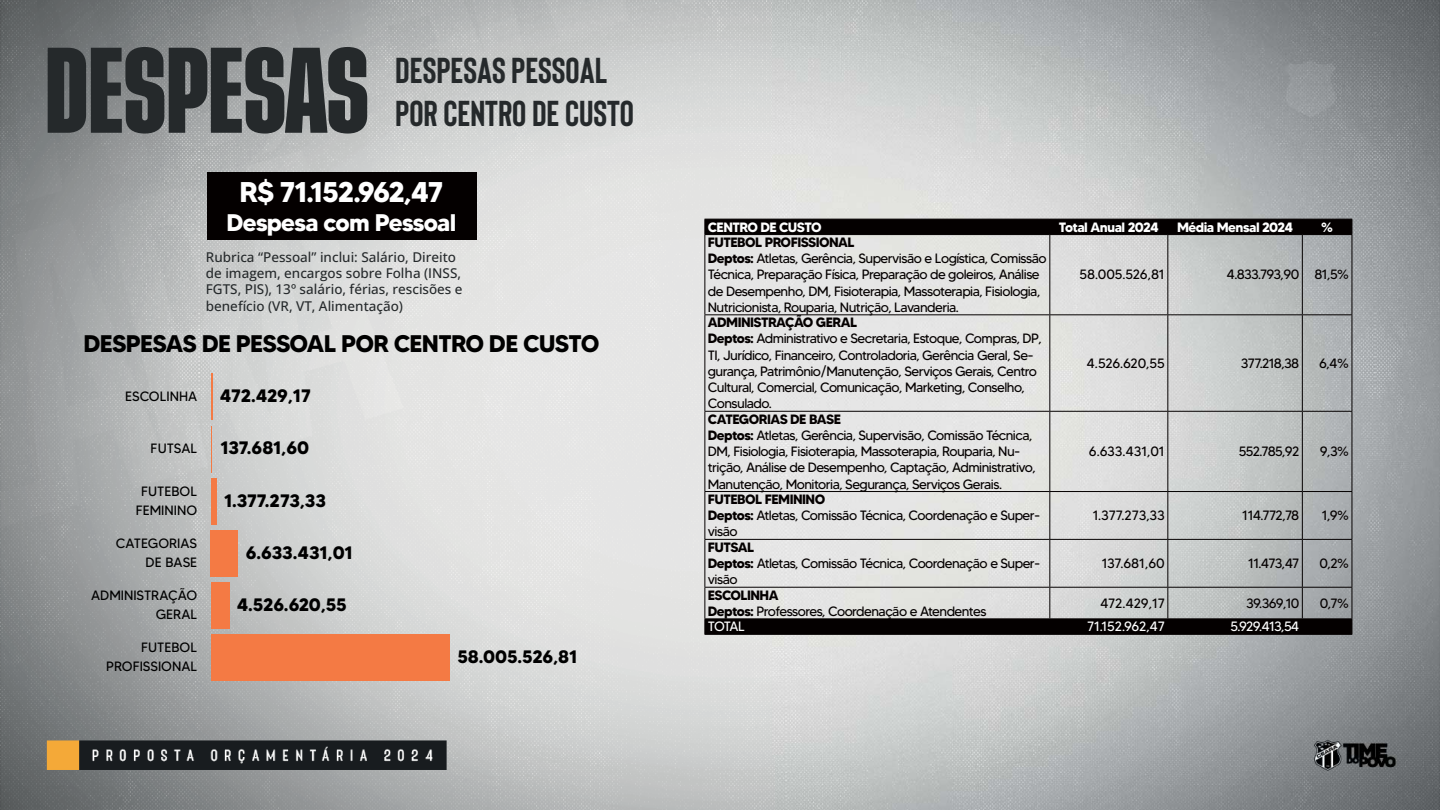
<style>
.page{position:relative;width:1440px;height:810px;background:#fff}
.page>*{position:absolute;margin:0;border:0;box-sizing:border-box;transform-origin:0 0}
.t1{font:700 90px "Tusker Grotesk 4700";color:#25292b}
.t2{font:700 36px/43.2px "Bison";color:#25292b}
.t3{font:700 28.5px "MADETOMMY";letter-spacing:-.045em;color:#fff}
.t4{font:700 24px "MADETOMMY";letter-spacing:-.03em;color:#000}
.t5{font:700 24px "MADETOMMY";letter-spacing:-.03em;color:#fff}
.t6{font:700 18px "MADETOMMY";letter-spacing:-.01em;color:#000}
.t7{font:13.5px/16.2px "MADETOMMY";letter-spacing:-.04em;color:#040000}
.t8{font:500 13.5px/16.2px "Open Sans";color:#25292b}
.t9{font:13.5px/18.6px "MADETOMMY";color:#000;text-align:right}
.t10{font:700 13.5px "MADETOMMY";letter-spacing:-.04em;color:#fff}
.t11{font:13.5px "MADETOMMY";letter-spacing:-.05em;color:#fff}
.t12{font:13.5px "MADETOMMY";letter-spacing:-.01em;color:#040000}
.t13{font:13.5px "MADETOMMY";letter-spacing:-.025em;color:#fff}
.s1{font-weight:700}
</style>
<div class="page">
<img style="left:0;top:0;width:1440px;height:810px">
<svg style="left:705px;top:220px;width:647px;height:414px;background:#c7c8c8"></svg>
<hr style="left:704px;top:219px;width:346px;height:1px;background:#040000">
<svg style="left:704px;top:220px;width:1px;height:14px"></svg>
<hr style="left:1050px;top:219px;width:118px;height:1px;background:#040000">
<svg style="left:1049px;top:220px;width:1px;height:14px"></svg>
<hr style="left:1168px;top:219px;width:134px;height:1px;background:#040000">
<svg style="left:1167px;top:220px;width:1px;height:14px"></svg>
<hr style="left:1302px;top:219px;width:50px;height:1px;background:#040000">
<svg style="left:1302px;top:220px;width:1px;height:14px"></svg>
<svg style="left:1352px;top:220px;width:1px;height:14px"></svg>
<hr style="left:704px;top:234px;width:346px;height:1px;background:#040000">
<hr style="left:704px;top:235px;width:1px;height:79px;background:#040000">
<hr style="left:1050px;top:234px;width:118px;height:1px;background:#040000">
<hr style="left:1049px;top:235px;width:1px;height:79px;background:#040000">
<hr style="left:1168px;top:234px;width:134px;height:1px;background:#040000">
<hr style="left:1167px;top:235px;width:1px;height:79px;background:#040000">
<hr style="left:1302px;top:234px;width:50px;height:1px;background:#040000">
<hr style="left:1302px;top:235px;width:1px;height:79px;background:#040000">
<hr style="left:1352px;top:235px;width:1px;height:79px;background:#040000">
<hr style="left:704px;top:314px;width:346px;height:1px;background:#040000">
<hr style="left:704px;top:315px;width:1px;height:96px;background:#040000">
<hr style="left:1050px;top:314px;width:118px;height:1px;background:#040000">
<hr style="left:1049px;top:315px;width:1px;height:96px;background:#040000">
<hr style="left:1168px;top:314px;width:134px;height:1px;background:#040000">
<hr style="left:1167px;top:315px;width:1px;height:96px;background:#040000">
<hr style="left:1302px;top:314px;width:50px;height:1px;background:#040000">
<hr style="left:1302px;top:315px;width:1px;height:96px;background:#040000">
<hr style="left:1352px;top:315px;width:1px;height:96px;background:#040000">
<hr style="left:704px;top:411px;width:346px;height:1px;background:#040000">
<hr style="left:704px;top:412px;width:1px;height:79px;background:#040000">
<hr style="left:1050px;top:411px;width:118px;height:1px;background:#040000">
<hr style="left:1049px;top:412px;width:1px;height:79px;background:#040000">
<hr style="left:1168px;top:411px;width:134px;height:1px;background:#040000">
<hr style="left:1167px;top:412px;width:1px;height:79px;background:#040000">
<hr style="left:1302px;top:411px;width:50px;height:1px;background:#040000">
<hr style="left:1302px;top:412px;width:1px;height:79px;background:#040000">
<hr style="left:1352px;top:412px;width:1px;height:79px;background:#040000">
<hr style="left:704px;top:491px;width:346px;height:1px;background:#040000">
<hr style="left:704px;top:492px;width:1px;height:47px;background:#040000">
<hr style="left:1050px;top:491px;width:118px;height:1px;background:#040000">
<hr style="left:1049px;top:492px;width:1px;height:47px;background:#040000">
<hr style="left:1168px;top:491px;width:134px;height:1px;background:#040000">
<hr style="left:1167px;top:492px;width:1px;height:47px;background:#040000">
<hr style="left:1302px;top:491px;width:50px;height:1px;background:#040000">
<hr style="left:1302px;top:492px;width:1px;height:47px;background:#040000">
<hr style="left:1352px;top:492px;width:1px;height:47px;background:#040000">
<hr style="left:704px;top:539px;width:346px;height:1px;background:#040000">
<hr style="left:704px;top:540px;width:1px;height:47px;background:#040000">
<hr style="left:1050px;top:539px;width:118px;height:1px;background:#040000">
<hr style="left:1049px;top:540px;width:1px;height:47px;background:#040000">
<hr style="left:1168px;top:539px;width:134px;height:1px;background:#040000">
<hr style="left:1167px;top:540px;width:1px;height:47px;background:#040000">
<hr style="left:1302px;top:539px;width:50px;height:1px;background:#040000">
<hr style="left:1302px;top:540px;width:1px;height:47px;background:#040000">
<hr style="left:1352px;top:540px;width:1px;height:47px;background:#040000">
<hr style="left:704px;top:587px;width:346px;height:1px;background:#040000">
<hr style="left:704px;top:588px;width:1px;height:31px;background:#040000">
<hr style="left:1050px;top:587px;width:118px;height:1px;background:#040000">
<hr style="left:1049px;top:588px;width:1px;height:31px;background:#040000">
<hr style="left:1168px;top:587px;width:134px;height:1px;background:#040000">
<hr style="left:1167px;top:588px;width:1px;height:31px;background:#040000">
<hr style="left:1302px;top:587px;width:50px;height:1px;background:#040000">
<hr style="left:1302px;top:588px;width:1px;height:31px;background:#040000">
<hr style="left:1352px;top:588px;width:1px;height:31px;background:#040000">
<hr style="left:704px;top:619px;width:346px;height:1px;background:#040000">
<svg style="left:704px;top:619px;width:1px;height:15px"></svg>
<hr style="left:1050px;top:619px;width:118px;height:1px;background:#040000">
<svg style="left:1049px;top:620px;width:1px;height:14px"></svg>
<hr style="left:1168px;top:619px;width:134px;height:1px;background:#040000">
<svg style="left:1167px;top:620px;width:1px;height:14px"></svg>
<hr style="left:1302px;top:619px;width:50px;height:1px;background:#040000">
<svg style="left:1302px;top:620px;width:1px;height:14px"></svg>
<svg style="left:1352px;top:619px;width:1px;height:15px"></svg>
<hr style="left:704px;top:634px;width:648px;height:1px;background:#040000">
<div style="left:207px;top:172px;width:270px;height:68px;background:#040000"></div>
<div style="left:211px;top:634px;width:239px;height:47px;background:#f47a44"></div>
<div style="left:211px;top:582px;width:18px;height:47px;background:#f47a44"></div>
<div style="left:211px;top:530px;width:27px;height:47px;background:#f47a44"></div>
<div style="left:211px;top:478px;width:5px;height:47px;background:#f47a44"></div>
<hr style="left:211px;top:426px;width:1px;height:47px;background:#f47a44">
<hr style="left:211px;top:374px;width:2px;height:46px;background:#f47a44">
<h1 class="t1" style="left:45px;top:47px;width:325px">DESPESAS</h1>
<h2 class="t2" style="left:395px;top:47px;width:240px">DESPESAS PESSOAL<br>POR CENTRO DE CUSTO</h2>
<h3 class="t3" style="left:240px;top:182px;width:205px">R$ 71.152.962,47</h3>
<h3 class="t5" style="left:227px;top:214px;width:231px">Despesa com Pessoal</h3>
<p class="t8" style="left:206px;top:249px;width:258px">Rubrica “Pessoal” inclui: Salário, Direito de imagem, encargos sobre Folha (INSS, FGTS, PIS), 13º salário, férias, rescisões e benefício (VR, VT, Alimentação)</p>
<h3 class="t4" style="left:84px;top:335px;width:517px">DESPESAS DE PESSOAL POR CENTRO DE CUSTO</h3>
<p class="t9" style="left:125px;top:389px;width:74px">ESCOLINHA</p>
<p class="t9" style="left:151px;top:441px;width:48px">FUTSAL</p>
<p class="t9" style="left:136px;top:483px;width:63px;text-align:center">FUTEBOL<br>FEMININO</p>
<p class="t9" style="left:116px;top:536px;width:83px">CATEGORIAS<br>DE BASE</p>
<p class="t9" style="left:91px;top:588px;width:108px">ADMINISTRAÇÃO<br>GERAL</p>
<p class="t9" style="left:106px;top:640px;width:92px">FUTEBOL<br>PROFISSIONAL</p>
<h3 class="t6" style="left:220px;top:390px;width:92px">472.429,17</h3>
<h3 class="t6" style="left:220px;top:442px;width:90px">137.681,60</h3>
<h3 class="t6" style="left:224px;top:494px;width:103px">1.377.273,33</h3>
<h3 class="t6" style="left:246px;top:546px;width:108px">6.633.431,01</h3>
<h3 class="t6" style="left:237px;top:598px;width:111px">4.526.620,55</h3>
<h3 class="t6" style="left:457px;top:650px;width:121px">58.005.526,81</h3>
<p class="t10" style="left:708px;top:222px;width:115px">CENTRO DE CUSTO</p>
<p class="t10" style="left:1059px;top:222px;width:101px">Total Anual 2024</p>
<p class="t10" style="left:1177px;top:222px;width:118px">Média Mensal 2024</p>
<p class="t10" style="left:1321px;top:222px;width:13px">%</p>
<p class="t7" style="left:708px;top:236px;width:340px"><span class="s1">FUTEBOL PROFISSIONAL<br>Deptos:</span> Atletas, Gerência, Supervisão e Logística, Comissão Técnica, Preparação Física, Preparação de goleiros, Análise de Desempenho, DM, Fisioterapia, Massoterapia, Fisiologia, Nutricionista, Rouparia, Nutrição, Lavanderia.</p>
<p class="t12" style="left:1080px;top:270px;width:87px">58.005.526,81</p>
<p class="t7" style="left:1227px;top:268px;width:124px">4.833.793,90 81,5%</p>
<p class="t7" style="left:708px;top:316px;width:335px"><span class="s1">ADMINISTRAÇÃO GERAL<br>Deptos:</span> Administrativo e Secretaria, Estoque, Compras, DP, TI, Jurídico, Financeiro, Controladoria, Gerência Geral, Se&shy;gurança, Patrimônio/Manutenção, Serviços Gerais, Centro Cultural, Comercial, Comunicação, Marketing, Conselho, Consulado.</p>
<p class="t7" style="left:1087px;top:357px;width:80px">4.526.620,55</p>
<p class="t7" style="left:1241px;top:357px;width:60px">377.218,38</p>
<p class="t7" style="left:1319px;top:357px;width:31px">6,4%</p>
<p class="t7" style="left:708px;top:413px;width:329px"><span class="s1">CATEGORIAS DE BASE<br>Deptos:</span> Atletas, Gerência, Supervisão, Comissão Técnica, DM, Fisiologia, Fisioterapia, Massoterapia, Rouparia, Nu&shy;trição, Análise de Desempenho, Captação, Administrativo, Manutenção, Monitoria, Segurança, Serviços Gerais.</p>
<p class="t7" style="left:708px;top:493px;width:334px"><span class="s1">FUTEBOL FEMININO<br>Deptos:</span> Atletas, Comissão Técnica, Coordenação e Super&shy;visão</p>
<p class="t7" style="left:708px;top:541px;width:334px"><span class="s1">FUTSAL<br>Deptos:</span> Atletas, Comissão Técnica, Coordenação e Super&shy;visão</p>
<p class="t7" style="left:1089px;top:445px;width:77px">6.633.431,01</p>
<p class="t7" style="left:1239px;top:445px;width:62px">552.785,92</p>
<p class="t7" style="left:1320px;top:445px;width:31px">9,3%</p>
<p class="t7" style="left:1093px;top:509px;width:74px">1.377.273,33</p>
<p class="t7" style="left:1242px;top:509px;width:59px">114.772,78</p>
<p class="t7" style="left:1322px;top:509px;width:29px">1,9%</p>
<p class="t7" style="left:1102px;top:557px;width:65px">137.681,60</p>
<p class="t7" style="left:1248px;top:557px;width:53px">11.473,47</p>
<p class="t7" style="left:1320px;top:557px;width:31px">0,2%</p>
<p class="t7" style="left:708px;top:588px;width:280px"><span class="s1">ESCOLINHA<br>Deptos:</span> Professores, Coordenação e Atendentes</p>
<p class="t7" style="left:1100px;top:597px;width:66px">472.429,17</p>
<p class="t7" style="left:1246px;top:597px;width:55px">39.369,10</p>
<p class="t7" style="left:1320px;top:597px;width:31px">0,7%</p>
<p class="t11" style="left:708px;top:622px;width:39px">TOTAL</p>
<p class="t13" style="left:1087px;top:622px;width:79px">71.152.962,47</p>
<p class="t11" style="left:1231px;top:622px;width:70px">5.929.413,54</p>
</div>
